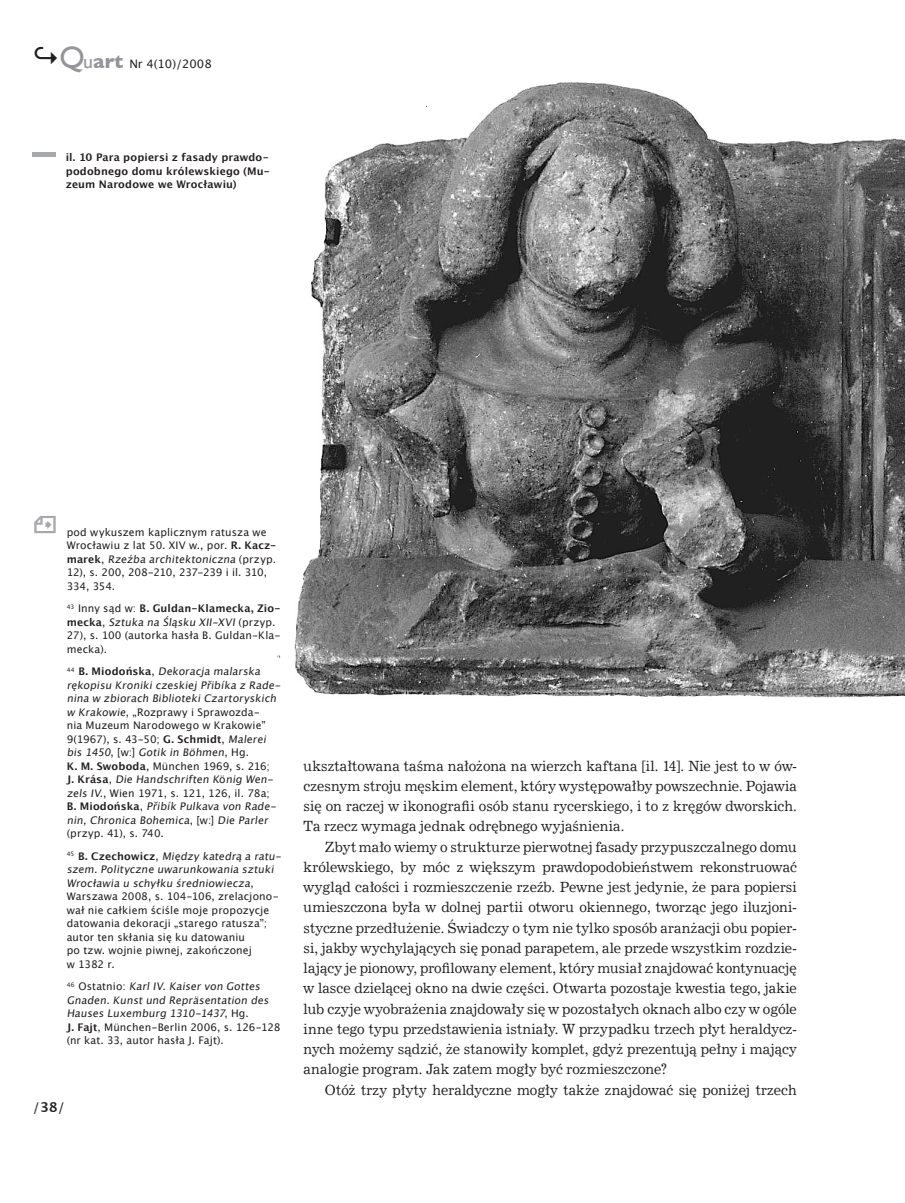
<style>
.page{position:relative;width:905px;height:1203px;background:#fff}
.page>*{position:absolute;margin:0;border:0;box-sizing:border-box;transform-origin:0 0}
.t1{font:14.1px "News 702 EU";letter-spacing:.005em;color:#231f20;scale:.94 1}
.t2{font:13.5px "Lucida Grande";color:#231f20}
.t3{font:11.7px "Lucida Grande";color:#231f20}
.t4{font:10.5px/13.5px "Lucida Grande";letter-spacing:.01em;color:#231f20}
.t5{font:700 10.5px/13.5px "Lucida Grande";letter-spacing:.01em;color:#231f20;text-align:justify}
.s1{font-weight:700;font-size:27px}
.s2{font-family:"Gill Sans";font-size:30.9px;color:#939598}
.s3{font-family:"Gill Sans";font-size:19.8px;color:#939598}
.s4{font-family:"Gill Sans";font-weight:700;font-size:19.8px;color:#939598}
.s5{font-weight:700}
</style>
<div class="page">
<img style="left:277px;top:82px;width:628px;height:616px">
<div style="left:32px;top:152px;width:24px;height:5px;background:#a8a9ad"></div>
<p class="t3" style="left:32px;top:57px;width:181px"><span class="s1">↪</span><span class="s2">Q</span><span class="s3">u</span><span class="s4">art</span> Nr 4(10)/2008</p>
<p class="t5" style="left:66px;top:151px;width:206px">il. 10 Para popiersi z fasady prawdo&shy;podobnego domu królewskiego (Mu&shy;zeum Narodowe we Wrocławiu)</p>
<p class="t4" style="left:67px;top:525px;width:211px">pod wykuszem kaplicznym ratusza we<br>Wrocławiu z lat 50. XIV w., por. <span class="s5">R. Kacz&shy;m a re k</span> , Rzeźba architektoniczna ( p rzy p .<br>12), s. 200, 208-210, 237-239 i il. 310,<br>334, 354.</p>
<p class="t4" style="left:67px;top:602px;width:216px"><sup>43</sup> Inny sąd w: <span class="s5">B. Guldan-Klamecka, Zio&shy;m e c ka</span> , Sztuka na Śląsku XII-XVI( p rzy p .<br>27), s. 100 (autorka hasła B. Guldan-Kla&shy;mecka).</p>
<p class="t4" style="left:67px;top:665px;width:218px"><sup>4</sup> <sup>4</sup> <span class="s5">B . M i od o ń s ka</span> , Dekoracja malarska rękopisu Kronikiczeskiej Přibíka z Rade&shy;nina w zbiorach BibliotekiCzartoryskich w Krakowie, „Rozprawy i Sprawozda-<br>nia Muzeum Narodowego w Krakowie” 9(1967), s. 43-50; <span class="s5">G. Schmidt</span>, Malerei bis 1450, [w :] Gotik in Böhmen, H g .<br><span class="s5">K. M. Swoboda</span>, München 1969, s. 216;<br><span class="s5">J . K rá s a</span> , Die Handschriften Kö nig Wen&shy;zels IV., Wien 1971, s. 121, 126, il. 78a;<br><span class="s5">B . M i od o ń s ka</span> , Přibík Pulkava von Rade&shy;nin,Chronica Bohemica, [w : ] Die Parler (przyp. 41), s. 740.</p>
<p class="t4" style="left:67px;top:849px;width:219px"><sup>4</sup> <sup>5</sup> <span class="s5">B . Czec h ow i cz</span> , Między katedrą a ratu&shy;szem.Polityczne uwarunkowania sztuki Wrocławia u schyłku średniowiecza, Warszawa 2008, s. 104-106, zrelacjono&shy;wał nie całkiem ściśle moje propozycje datowania dekoracji „starego ratusza”; autor ten skłania się ku datowaniu<br>po tzw. wojnie piwnej, zakończonej<br>w 1382 r.</p>
<p class="t4" style="left:67px;top:980px;width:215px"><sup>4</sup> <sup>6</sup> O s t at n i o : KarlIV.Kaiservon Gottes Gnaden.Kunstund Repräsentation des Hauses Luxemburg 1310-1437, H g .<br><span class="s5">J. Fajt</span>, München-Berlin 2006, s. 126-128 (nr kat. 33, autor hasła J. Fajt).</p>
<p class="t2" style="left:33px;top:1099px;width:33px">/<span class="s5">38</span>/</p>
<p class="t1" style="left:304px;top:756px;width:526px">ukształtowana taśma nałożona na wierzch kaftana [il. 14]. Nie jest to w ów-</p>
<p class="t1" style="left:304px;top:777px;width:526px">czesnym stroju męskim element, który występowałby powszechnie. Pojawia</p>
<p class="t1" style="left:304px;top:797px;width:526px">się on raczej w ikonografii osób stanu rycerskiego, i to z kręgów dworskich.</p>
<p class="t1" style="left:304px;top:817px;width:343px">Ta rzecz wymaga jednak odrębnego wyjaśnienia.</p>
<p class="t1" style="left:325px;top:837px;width:504px">Zbyt mało wiemy o strukturze pierwotnej fasady przypuszczalnego domu</p>
<p class="t1" style="left:304px;top:858px;width:526px">królewskiego, by móc z większym prawdopodobieństwem rekonstruować</p>
<p class="t1" style="left:304px;top:878px;width:526px">wygląd całości i rozmieszczenie rzeźb. Pewne jest jedynie, że para popiersi</p>
<p class="t1" style="left:304px;top:898px;width:526px">umieszczona była w dolnej partii otworu okiennego, tworząc jego iluzjoni-</p>
<p class="t1" style="left:304px;top:918px;width:526px">styczne przedłużenie. Świadczy o tym nie tylko sposób aranżacji obu popier-</p>
<p class="t1" style="left:304px;top:939px;width:526px">si, jakby wychylających się ponad parapetem, ale przede wszystkim rozdzie-</p>
<p class="t1" style="left:304px;top:959px;width:526px">lający je pionowy, profilowany element, który musiał znajdować kontynuację</p>
<p class="t1" style="left:304px;top:979px;width:526px">w lasce dzielącej okno na dwie części. Otwarta pozostaje kwestia tego, jakie</p>
<p class="t1" style="left:304px;top:999px;width:526px">lub czyje wyobrażenia znajdowały się w pozostałych oknach albo czy w ogóle</p>
<p class="t1" style="left:304px;top:1020px;width:526px">inne tego typu przedstawienia istniały. W przypadku trzech płyt heraldycz-</p>
<p class="t1" style="left:304px;top:1040px;width:526px">nych możemy sądzić, że stanowiły komplet, gdyż prezentują pełny i mający</p>
<p class="t1" style="left:304px;top:1060px;width:389px">analogie program. Jak zatem mogły być rozmieszczone?</p>
<p class="t1" style="left:325px;top:1080px;width:504px">Otóż trzy płyty heraldyczne mogły także znajdować się poniżej trzech</p>
</div>
